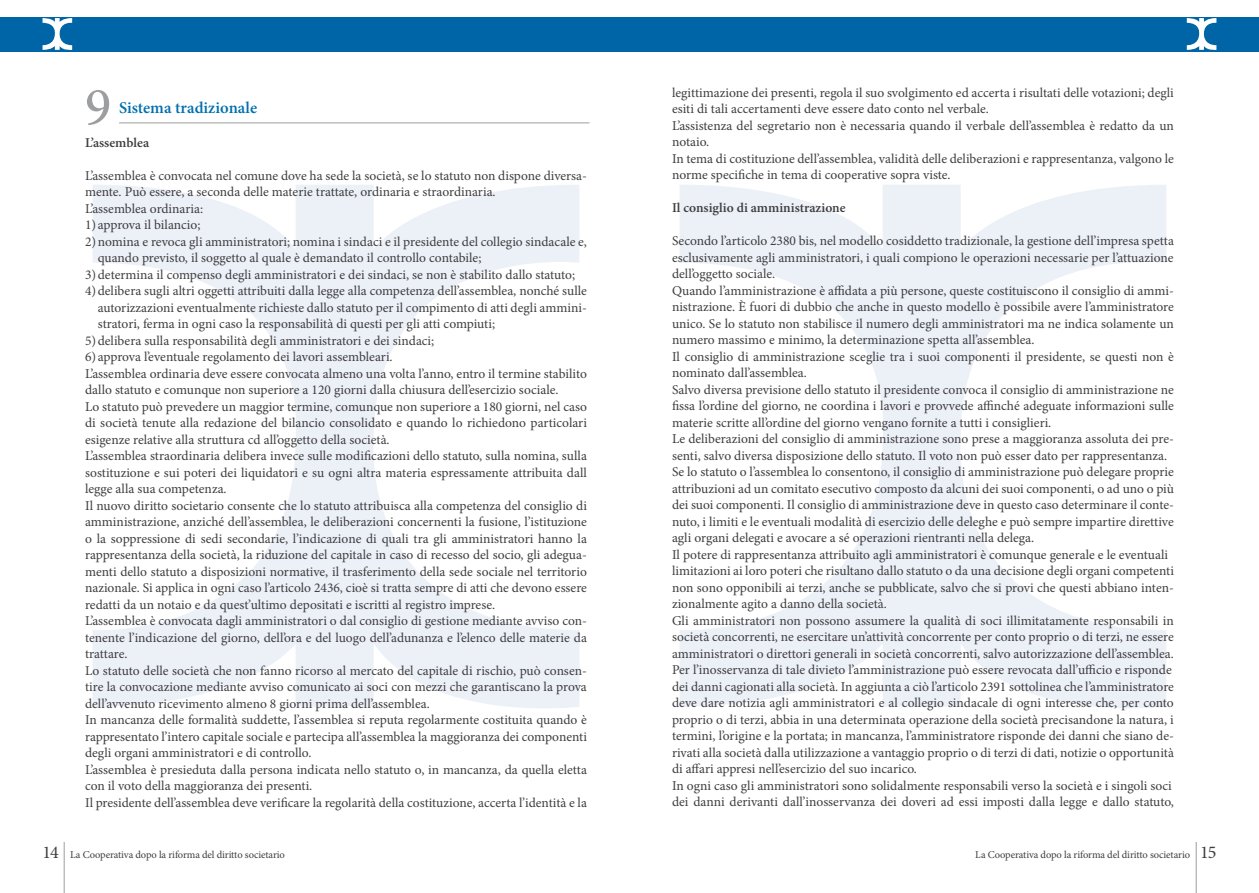
<style>
.page{position:relative;width:1259px;height:893px;background:#fff}
.page>*{position:absolute;margin:0;border:0;box-sizing:border-box;transform-origin:0 0}
.t1{font:500 54px "Minion Pro";color:#9c9e9f}
.t2{font:600 16.5px "Minion Pro";color:#0070ae}
.t3{font:13.5px/16.5px "Minion Pro";color:#3e3d40}
.t4{font:600 13.5px "Minion Pro";color:#3e3d40}
.t5{font:10.5px "Minion Pro";letter-spacing:-.01em;color:#3e3d40}
.s1{font-size:18px}
</style>
<div class="page">
<div style="left:0;top:17px;width:1259px;height:34px;background:#0065a6"></div>
<svg style="left:43px;top:18px;width:29px;height:32px"></svg>
<svg style="left:93px;top:185px;width:486px;height:523px"></svg>
<svg style="left:680px;top:185px;width:486px;height:523px"></svg>
<svg style="left:1186px;top:18px;width:30px;height:32px"></svg>
<hr style="left:64px;top:842px;width:1px;height:51px;background:#9c9e9f">
<hr style="left:1195px;top:842px;width:1px;height:51px;background:#9c9e9f">
<hr style="left:119px;top:123px;width:470px;height:1px;background:#9c9e9f">
<h1 class="t1" style="left:85px;top:71px;width:28px">9</h1>
<p class="t2" style="left:119px;top:96px;width:140px">Sistema tradizionale</p>
<p class="t4" style="left:85px;top:133px;width:66px">L’assemblea</p>
<p class="t3" style="left:85px;top:167px;width:503px">L’assemblea è convocata nel comune dove ha sede la società, se lo statuto non dispone diversa&shy;mente. Può essere, a seconda delle materie trattate, ordinaria e straordinaria.<br>L’assemblea ordinaria:</p>
<p class="t3" style="left:85px;top:217px;width:117px">1) approva il bilancio;</p>
<p class="t3" style="left:85px;top:233px;width:503px">2)nomina e revoca gli amministratori; nomina i sindaci e il presidente del collegio sindacale e,</p>
<p class="t3" style="left:98px;top:250px;width:385px">quando previsto, il soggetto al quale è demandato il controllo contabile;</p>
<p class="t3" style="left:85px;top:266px;width:492px">3)determina il compenso degli amministratori e dei sindaci, se non è stabilito dallo statuto;</p>
<p class="t3" style="left:85px;top:283px;width:503px">4)delibera sugli altri oggetti attribuiti dalla legge alla competenza dell’assemblea, nonché sulle</p>
<p class="t3" style="left:98px;top:299px;width:490px">autorizzazioni eventualmente richieste dallo statuto per il compimento di atti degli ammini-</p>
<p class="t3" style="left:98px;top:316px;width:399px">stratori, ferma in ogni caso la responsabilità di questi per gli atti compiuti;</p>
<p class="t3" style="left:85px;top:332px;width:351px">5)delibera sulla responsabilità degli amministratori e dei sindaci;</p>
<p class="t3" style="left:85px;top:349px;width:503px">6) approva l’eventuale regolamento dei lavori assembleari.<br>L’assemblea ordinaria deve essere convocata almeno una volta l’anno, entro il termine stabilito dallo statuto e comunque non superiore a 120 giorni dalla chiusura dell’esercizio sociale.<br>Lo statuto può prevedere un maggior termine, comunque non superiore a 180 giorni, nel caso di società tenute alla redazione del bilancio consolidato e quando lo richiedono particolari esigenze relative alla struttura cd all’oggetto della società.<br>L’assemblea straordinaria delibera invece sulle modificazioni dello statuto, sulla nomina, sulla sostituzione e sui poteri dei liquidatori e su ogni altra materia espressamente attribuita dall legge alla sua competenza.<br>Il nuovo diritto societario consente che lo statuto attribuisca alla competenza del consiglio di amministrazione, anziché dell’assemblea, le deliberazioni concernenti la fusione, l’istituzione o la soppressione di sedi secondarie, l’indicazione di quali tra gli amministratori hanno la rappresentanza della società, la riduzione del capitale in caso di recesso del socio, gli adegua&shy;menti dello statuto a disposizioni normative, il trasferimento della sede sociale nel territorio nazionale. Si applica in ogni caso l’articolo 2436, cioè si tratta sempre di atti che devono essere redatti da un notaio e da quest’ultimo depositati e iscritti al registro imprese.<br>L’assemblea è convocata dagli amministratori o dal consiglio di gestione mediante avviso con&shy;tenente l’indicazione del giorno, dell’ora e del luogo dell’adunanza e l’elenco delle materie da trattare.<br>Lo statuto delle società che non fanno ricorso al mercato del capitale di rischio, può consen&shy;tire la convocazione mediante avviso comunicato ai soci con mezzi che garantiscano la prova dell’avvenuto ricevimento almeno 8 giorni prima dell’assemblea.<br>In mancanza delle formalità suddette, l’assemblea si reputa regolarmente costituita quando è rappresentato l’intero capitale sociale e partecipa all’assemblea la maggioranza dei componenti degli organi amministratori e di controllo.<br>L’assemblea è presieduta dalla persona indicata nello statuto o, in mancanza, da quella eletta con il voto della maggioranza dei presenti.<br>Il presidente dell’assemblea deve verificare la regolarità della costituzione, accerta l’identità e la</p>
<p class="t3" style="left:672px;top:84px;width:503px">legittimazione dei presenti, regola il suo svolgimento ed accerta i risultati delle votazioni; degli esiti di tali accertamenti deve essere dato conto nel verbale.<br>L’assistenza del segretario non è necessaria quando il verbale dell’assemblea è redatto da un notaio.<br>In tema di costituzione dell’assemblea, validità delle deliberazioni e rappresentanza, valgono le norme specifiche in tema di cooperative sopra viste.</p>
<p class="t4" style="left:672px;top:199px;width:175px">Il consiglio di amministrazione</p>
<p class="t3" style="left:672px;top:233px;width:503px">Secondo l’articolo 2380 bis, nel modello cosiddetto tradizionale, la gestione dell’impresa spetta esclusivamente agli amministratori, i quali compiono le operazioni necessarie per l’attuazione dell’oggetto sociale.<br>Quando l’amministrazione è affidata a più persone, queste costituiscono il consiglio di ammi&shy;nistrazione. È fuori di dubbio che anche in questo modello è possibile avere l’amministratore unico. Se lo statuto non stabilisce il numero degli amministratori ma ne indica solamente un numero massimo e minimo, la determinazione spetta all’assemblea.<br>Il consiglio di amministrazione sceglie tra i suoi componenti il presidente, se questi non è nominato dall’assemblea.<br>Salvo diversa previsione dello statuto il presidente convoca il consiglio di amministrazione ne fissa l’ordine del giorno, ne coordina i lavori e provvede affinché adeguate informazioni sulle materie scritte all’ordine del giorno vengano fornite a tutti i consiglieri.<br>Le deliberazioni del consiglio di amministrazione sono prese a maggioranza assoluta dei pre&shy;senti, salvo diversa disposizione dello statuto. Il voto non può esser dato per rappresentanza.<br>Se lo statuto o l’assemblea lo consentono, il consiglio di amministrazione può delegare proprie attribuzioni ad un comitato esecutivo composto da alcuni dei suoi componenti, o ad uno o più dei suoi componenti. Il consiglio di amministrazione deve in questo caso determinare il conte&shy;nuto, i limiti e le eventuali modalità di esercizio delle deleghe e può sempre impartire direttive agli organi delegati e avocare a sé operazioni rientranti nella delega.<br>Il potere di rappresentanza attribuito agli amministratori è comunque generale e le eventuali limitazioni ai loro poteri che risultano dallo statuto o da una decisione degli organi competenti non sono opponibili ai terzi, anche se pubblicate, salvo che si provi che questi abbiano inten&shy;zionalmente agito a danno della società.<br>Gli amministratori non possono assumere la qualità di soci illimitatamente responsabili in società concorrenti, ne esercitare un’attività concorrente per conto proprio o di terzi, ne essere amministratori o direttori generali in società concorrenti, salvo autorizzazione dell’assemblea.<br>Per l’inosservanza di tale divieto l’amministrazione può essere revocata dall’ufficio e risponde dei danni cagionati alla società. In aggiunta a ciò l’articolo 2391 sottolinea che l’amministratore deve dare notizia agli amministratori e al collegio sindacale di ogni interesse che, per conto proprio o di terzi, abbia in una determinata operazione della società precisandone la natura, i termini, l’origine e la portata; in mancanza, l’amministratore risponde dei danni che siano de&shy;rivati alla società dalla utilizzazione a vantaggio proprio o di terzi di dati, notizie o opportunità di affari appresi nell’esercizio del suo incarico.<br>In ogni caso gli amministratori sono solidalmente responsabili verso la società e i singoli soci dei danni derivanti dall’inosservanza dei doveri ad essi imposti dalla legge e dallo statuto,</p>
<p class="t5" style="left:43px;top:848px;width:244px"><span class="s1">14</span> La Cooperativa dopo la riforma del diritto societario</p>
<p class="t5" style="left:975px;top:848px;width:243px">La Cooperativa dopo la riforma del diritto societario <span class="s1">15</span></p>
</div>
